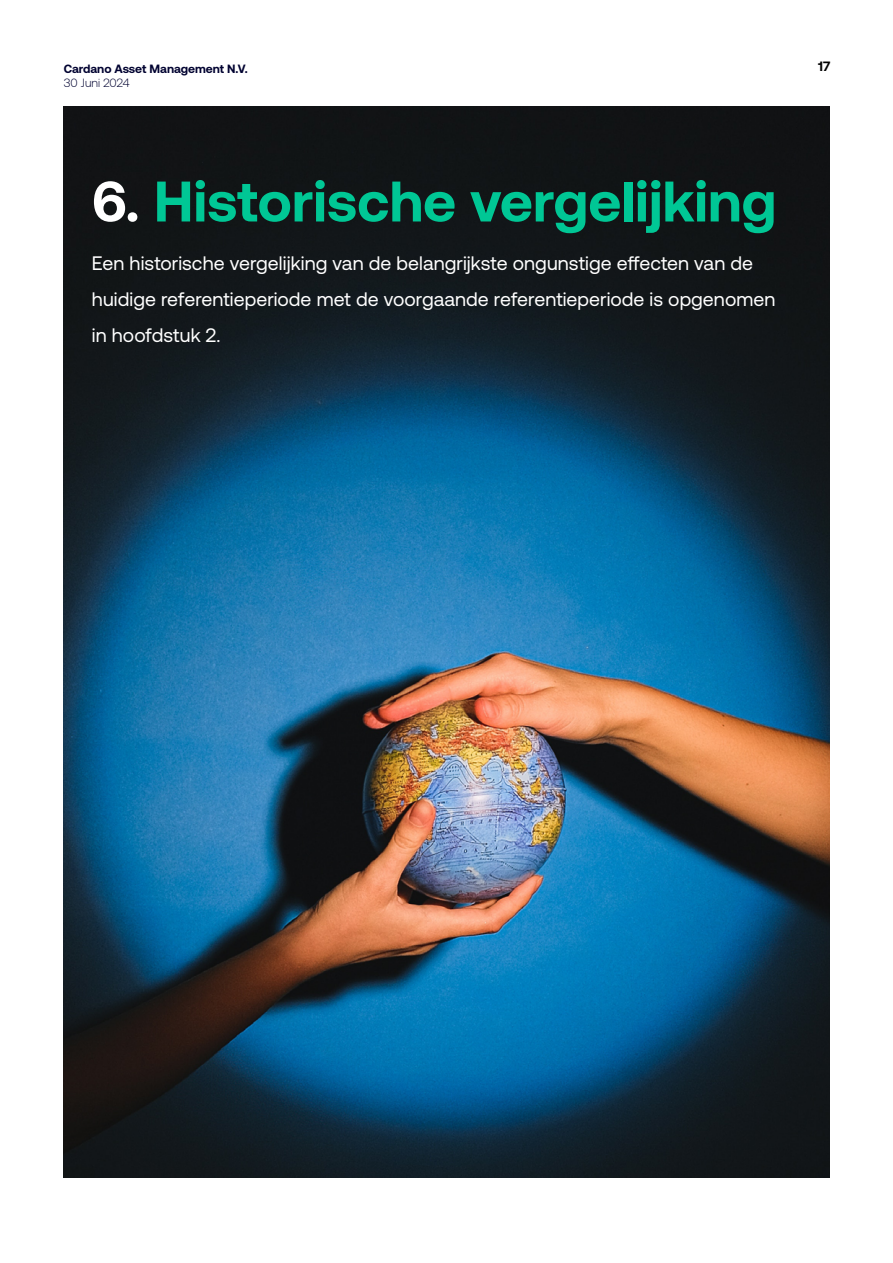
<style>
.page{position:relative;width:893px;height:1263px;background:#fff}
.page>*{position:absolute;margin:0;border:0;box-sizing:border-box;transform-origin:0 0}
.t1{font:700 57px "Aeonik";color:#00c795}
.t2{font:19.5px/36px "Aeonik";letter-spacing:.005em;color:#fff}
.t3{font:700 13.5px "Aeonik";color:#000}
.t4{font:700 12px "Aeonik";color:#000230}
.t5{font:300 12px "Aeonik";color:#000230}
.s1{color:#fff}
</style>
<div class="page">
<img style="left:64px;top:106px;width:765px;height:1072px">
<p class="t4" style="left:64px;top:62px;width:186px">Cardano Asset Management N.V.</p>
<p class="t3" style="left:818px;top:59px;width:14px">17</p>
<p class="t5" style="left:64px;top:76px;width:67px">30 Juni 2024</p>
<h1 class="t1" style="left:92px;top:169px;width:686px"><span class="s1">6.</span> Historische vergelijking</h1>
<p class="t2" style="left:92px;top:245px;width:685px">Een historische vergelijking van de belangrijkste ongunstige effecten van de huidige referentieperiode met de voorgaande referentieperiode is opgenomen in hoofdstuk 2.</p>
</div>
